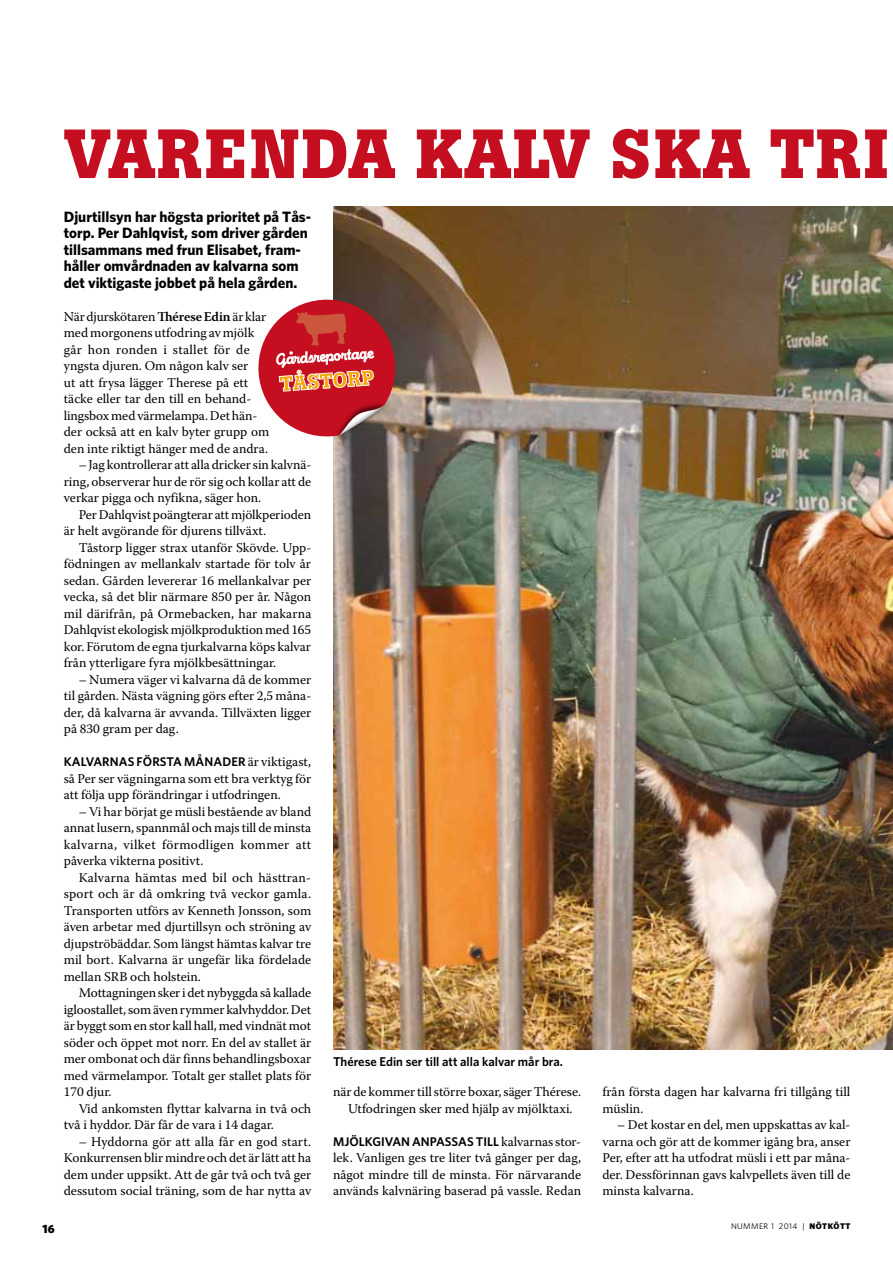
<style>
.page{position:relative;width:893px;height:1263px;background:#fff}
.page>*{position:absolute;margin:0;border:0;box-sizing:border-box;transform-origin:0 0}
.t1{font:700 68.7px "Boton";letter-spacing:.02em;color:#c50e1f}
.t2{font:700 21px "Boton";color:#f7a800}
.t3{font:700 15px/16.5px "Whitney HTF";color:#000}
.t4{font:13.35px/16.5px "Warnock Pro";color:#000;text-align:justify}
.t5{font:600 12.75px "Whitney HTF";color:#000}
.t6{font:600 12.6px "Whitney HTF";letter-spacing:.005em;color:#000}
.t7{font:900 12px "Whitney HTF";color:#000}
.t8{font:8.25px "Whitney HTF";letter-spacing:.05em;color:#000}
.s1{font-weight:600}
.s2{font-family:"Warnock Pro";font-weight:400;font-size:13.35px}
.s3{font-weight:900}
</style>
<div class="page">
<img style="left:333px;top:206px;width:560px;height:843px">
<img style="left:333px;top:380px;width:78px;height:72px">
<svg style="left:258px;top:297px;width:138px;height:142px"></svg>
<h1 class="t1" style="left:64px;top:113px;width:826px">VARENDA KALV SKA TRI</h1>
<p class="t3" style="left:64px;top:208px;width:249px">Djurtillsyn har högsta prioritet på Tås&shy;torp. Per Dahlqvist, som driver gården tillsammans med frun Elisabet, fram&shy;håller omvårdnaden av kalvarna som det viktigaste jobbet på hela gården.</p>
<p class="t4" style="left:64px;top:308px;width:207px;text-align:left">När djurskötaren <span class="s1">Thérese Edin</span> är klar med morgonens utfodring av mjölk går hon ronden i stallet för de yngsta djuren. Om någon kalv ser<br>ut att frysa lägger Therese på ett täcke eller tar den till en behand&shy;lingsbox med värmelampa. Det hän&shy;der också att en kalv byter grupp om den inte riktigt hänger med de andra.</p>
<p class="t4" style="left:64px;top:456px;width:249px;text-indent:15px">– Jag kontrollerar att alla dricker sin kalvnä&shy;ring, observerar hur de rör sig och kollar att de verkar pigga och nyfikna, säger hon.</p>
<p class="t4" style="left:64px;top:506px;width:249px;text-indent:15px">Per Dahlqvist poängterar att mjölkperioden är helt avgörande för djurens tillväxt.</p>
<p class="t4" style="left:64px;top:539px;width:249px;text-indent:15px">Tåstorp ligger strax utanför Skövde. Upp&shy;födningen av mellankalv startade för tolv år sedan. Gården levererar 16 mellankalvar per vecka, så det blir närmare 850 per år. Någon mil därifrån, på Ormebacken, har makarna Dahlqvist ekologisk mjölkproduktion med 165 kor. Förutom de egna tjurkalvarna köps kalvar från ytterligare fyra mjölkbesättningar.</p>
<p class="t4" style="left:64px;top:671px;width:249px;text-indent:15px">– Numera väger vi kalvarna då de kommer til gården. Nästa vägning görs efter 2,5 måna&shy;der, då kalvarna är avvanda. Tillväxten ligger på 830 gram per dag.</p>
<p class="t6" style="left:64px;top:754px;width:249px">KALVARNAS FÖ RSTA MÅNAD ER <span class="s2">är viktigast,</span></p>
<p class="t4" style="left:64px;top:770px;width:249px">så Per ser vägningarna som ett bra verktyg för att följa upp förändringar i utfodringen.</p>
<p class="t4" style="left:64px;top:803px;width:249px;text-indent:15px">– Vi har börjat ge müsli bestående av bland annat lusern, spannmål och majs till de minsta kalvarna, vilket förmodligen kommer att påverka vikterna positivt.</p>
<p class="t4" style="left:64px;top:869px;width:249px;text-indent:15px">Kalvarna hämtas med bil och hästtran&shy;sport och är då omkring två veckor gamla.<br>Transporten utförs av Kenneth Jonsson, som även arbetar med djurtillsyn och ströning av djupströbäddar. Som längst hämtas kalvar tre mil bort. Kalvarna är ungefär lika fördelade mellan SRB och holstein.</p>
<p class="t4" style="left:64px;top:984px;width:249px;text-indent:15px">Mottagningen sker i det nybyggda så kallade igloostallet, som även rymmer kalvhyddor. Det är byggt som en stor kall hall, med vindnät mot söder och öppet mot norr. En del av stallet är mer ombonat och där finns behandlingsboxar med värmelampor. Totalt ger stallet plats för 170 djur.</p>
<p class="t4" style="left:64px;top:1100px;width:249px;text-indent:15px">Vid ankomsten flyttar kalvarna in två och två i hyddor. Där får de vara i 14 dagar.</p>
<p class="t4" style="left:64px;top:1133px;width:249px;text-indent:15px">– Hyddorna gör att alla får en god start.<br>Konkurrensen blir mindre och det är lätt att ha dem under uppsikt. Att de går två och två ger dessutom social träning, som de har nytta av</p>
<h2 class="t2" style="left:279px;top:372px;width:96px;rotate:-4deg">TÅSTORP</h2>
<p class="t5" style="left:333px;top:1054px;width:231px">THÉRESE EDIN SER TILL ATT ALLA KALVAR MÅR BRA.</p>
<p class="t4" style="left:333px;top:1083px;width:249px;text-align:center">när de kommer till större boxar, säger Thérese.<br>Utfodringen sker med hjälp av mjölktaxi.</p>
<p class="t6" style="left:333px;top:1134px;width:250px">MJÖ LKGI VAN ANPASSAS TI LL <span class="s2">kalvarnas stor-</span></p>
<p class="t4" style="left:333px;top:1149px;width:250px">lek. Vanligen ges tre liter två gånger per dag, något mindre till de minsta. För närvarande används kalvnäring baserad på vassle. Redan</p>
<p class="t4" style="left:602px;top:1083px;width:249px">från första dagen har kalvarna fri tillgång till müslin.</p>
<p class="t4" style="left:602px;top:1116px;width:250px;text-indent:15px">– Det kostar en del, men uppskattas av kal&shy;varna och gör att de kommer igång bra, anser Per, efter att ha utfodrat müsli i ett par måna&shy;der. Dessförinnan gavs kalvpellets även till de minsta kalvarna.</p>
<p class="t7" style="left:43px;top:1221px;width:14px">16</p>
<p class="t8" style="left:731px;top:1222px;width:121px">NUMMER 1 2014 | <span class="s3">NÖTKÖTT</span></p>
</div>
